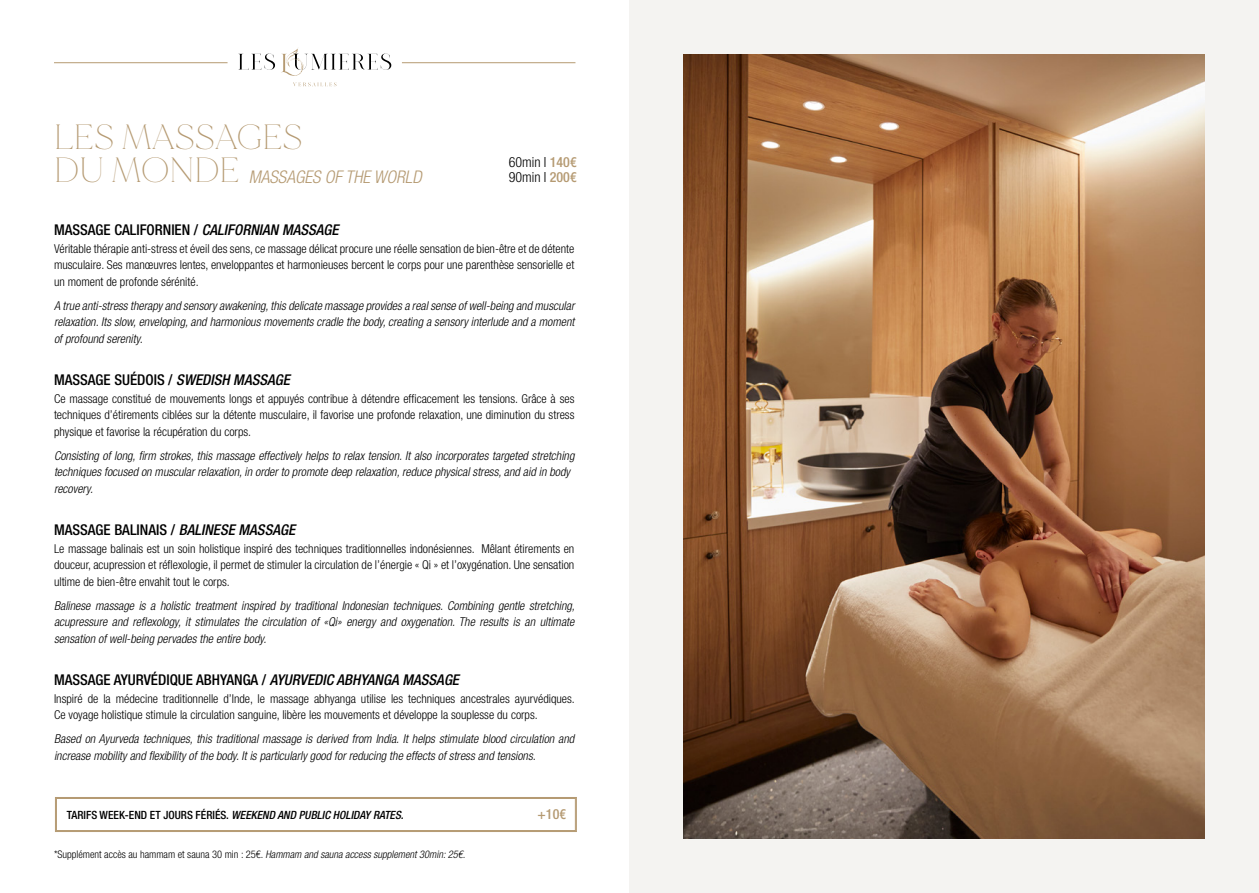
<style>
.page{position:relative;width:1259px;height:893px;background:#fff}
.page>*{position:absolute;margin:0;border:0;box-sizing:border-box;transform-origin:0 0}
.t1{font:100 34.95px "MADE Mirage";letter-spacing:-.01em;color:#b59a72}
.t2{font:italic 300 condensed 17.55px "Helvetica Neue LT Std";color:#b59a72}
.t3{font:500 condensed 14.85px "Helvetica Neue";color:#000}
.t4{font:300 condensed 13.95px/15px "Helvetica Neue LT Std";color:#000}
.t5{font:500 condensed 13.95px "Helvetica Neue";color:#b59a72}
.t6{font:300 condensed 12.3px/16.5px "Helvetica Neue LT Std";color:#000;text-align:justify}
.t7{font:italic 300 condensed 12.3px/16.5px "Helvetica Neue LT Std";color:#000;text-align:justify}
.t8{font:italic 500 condensed 11.4px "Helvetica Neue";color:#000}
.t9{font:300 condensed 10.5px "Helvetica Neue LT Std";color:#000}
.s1{font-family:"MADE Mirage";font-weight:100;font-style:normal;font-stretch:normal;font-size:34.95px}
.s2{font-family:"Helvetica Neue";font-weight:500;color:#b59a72}
.s3{font-style:italic}
.s4{font-style:normal}
</style>
<div class="page">
<svg style="left:55px;top:797px;width:522px;height:35px"></svg>
<div style="left:56px;top:798px;width:519px;height:33px;border:1px solid #b59a72"></div>
<svg style="left:238px;top:53px;width:37px;height:17px"></svg>
<svg style="left:281px;top:48px;width:110px;height:28px"></svg>
<svg style="left:293px;top:82px;width:43px;height:4px"></svg>
<hr style="left:54px;top:62px;width:173px;height:1px;background:#b59a72">
<hr style="left:402px;top:62px;width:173px;height:1px;background:#b59a72">
<div style="left:629px;top:0;width:630px;height:893px;background:#f4f3f1"></div>
<img style="left:683px;top:54px;width:522px;height:785px">
<h1 class="t1" style="left:54px;top:116px;width:250px">LES MASSAGES</h1>
<h2 class="t2" style="left:54px;top:166px;width:373px"><span class="s1">D U M O N D E</span> MASSAGES OF THE WORLD</h2>
<p class="t4" style="left:509px;top:155px;width:69px">60min I <span class="s2">140€<br></span>90min I <span class="s2">200€</span></p>
<p class="t3" style="left:54px;top:221px;width:290px">MASSAGE CALIFORNIEN / <span class="s3">CALIFORNIAN MASSAGE</span></p>
<p class="t6" style="left:54px;top:240px;width:522px">Véritable thérapie anti-stress et éveil des sens, ce massage délicat procure une réelle sensation de bien-être et de détente musculaire. Ses manœuvres lentes, enveloppantes et harmonieuses bercent le corps pour une parenthèse sensorielle et un moment de profonde sérénité.</p>
<p class="t7" style="left:54px;top:297px;width:524px">A true anti-stresstherapyand sensoryawakening,thisdelicate massage providesa realsense ofwell-being and muscular relaxation.Itsslow,enveloping,and harmoniousmovementscradle the body,creating a sensoryinterlude and a moment ofprofound serenity.</p>
<p class="t3" style="left:54px;top:371px;width:241px">MASSAGE SUÉDOIS / <span class="s3">SWEDISH MASSAGE</span></p>
<p class="t6" style="left:54px;top:390px;width:522px">Ce massage constitué de mouvements longs et appuyés contribue à détendre efficacement les tensions. Grâce à ses techniques d’étirements ciblées sur la détente musculaire, il favorise une profonde relaxation, une diminution du stress physique et favorise la récupération du corps.</p>
<p class="t7" style="left:54px;top:447px;width:525px;text-align:left">Consisting of long,firm strokes,this massage effectively helps to relax tension.It also incorporates targeted stretching techniquesfocused on muscularrelaxation,in orderto promote deep relaxation,reduce physicalstress,and aid in body recovery.</p>
<p class="t3" style="left:54px;top:521px;width:246px">MASSAGE BALINAIS / <span class="s3">BALINESE MASSAGE</span></p>
<p class="t6" style="left:54px;top:540px;width:522px">Le massage balinais est un soin holistique inspiré des techniques traditionnelles indonésiennes. Mêlant étirements en douceur, acupression et réflexologie, il permet de stimuler la circulation de l’énergie « Qi » et l’oxygénation. Une sensation ultime de bien-être envahit tout le corps.</p>
<p class="t7" style="left:54px;top:597px;width:525px">Balinese massage is a holistic treatment inspired by traditional Indonesian techniques. Combining gentle stretching, acupressure and reflexology, it stimulates the circulation of «Qi» energy and oxygenation. The results is an ultimate sensation ofwell-being pervadesthe entire body.</p>
<p class="t3" style="left:54px;top:671px;width:410px">MASSAGE AYURVÉDIQUE ABHYANGA / <span class="s3">AYURVEDIC ABHYANGA MASSAGE</span></p>
<p class="t6" style="left:54px;top:690px;width:522px">Inspiré de la médecine traditionnelle d’Inde, le massage abhyanga utilise les techniques ancestrales ayurvédiques.<br>Ce voyage holistique stimule la circulation sanguine, libère les mouvements et développe la souplesse du corps.</p>
<p class="t7" style="left:54px;top:731px;width:524px">Based on Ayurveda techniques, this traditional massage is derived from India. It helps stimulate blood circulation and increase mobilityand flexibilityofthe body.Itisparticularlygood forreducing the effectsofstressand tensions.</p>
<p class="t8" style="left:67px;top:808px;width:340px"><span class="s4">TA R I F S W E E K - E N D E T J O U R S F É R I É S .</span> WEEKEND AND PUBLIC HOLIDAY RATES.</p>
<p class="t5" style="left:537px;top:806px;width:30px">+10€</p>
<p class="t9" style="left:54px;top:849px;width:415px">*S u p p l é m e n t ac c è s a u h a m m a m et s a u n a 3 0 m i n : 2 5€ . <span class="s3">Hammam and sauna accesssupplement30min:25€.</span></p>
</div>
